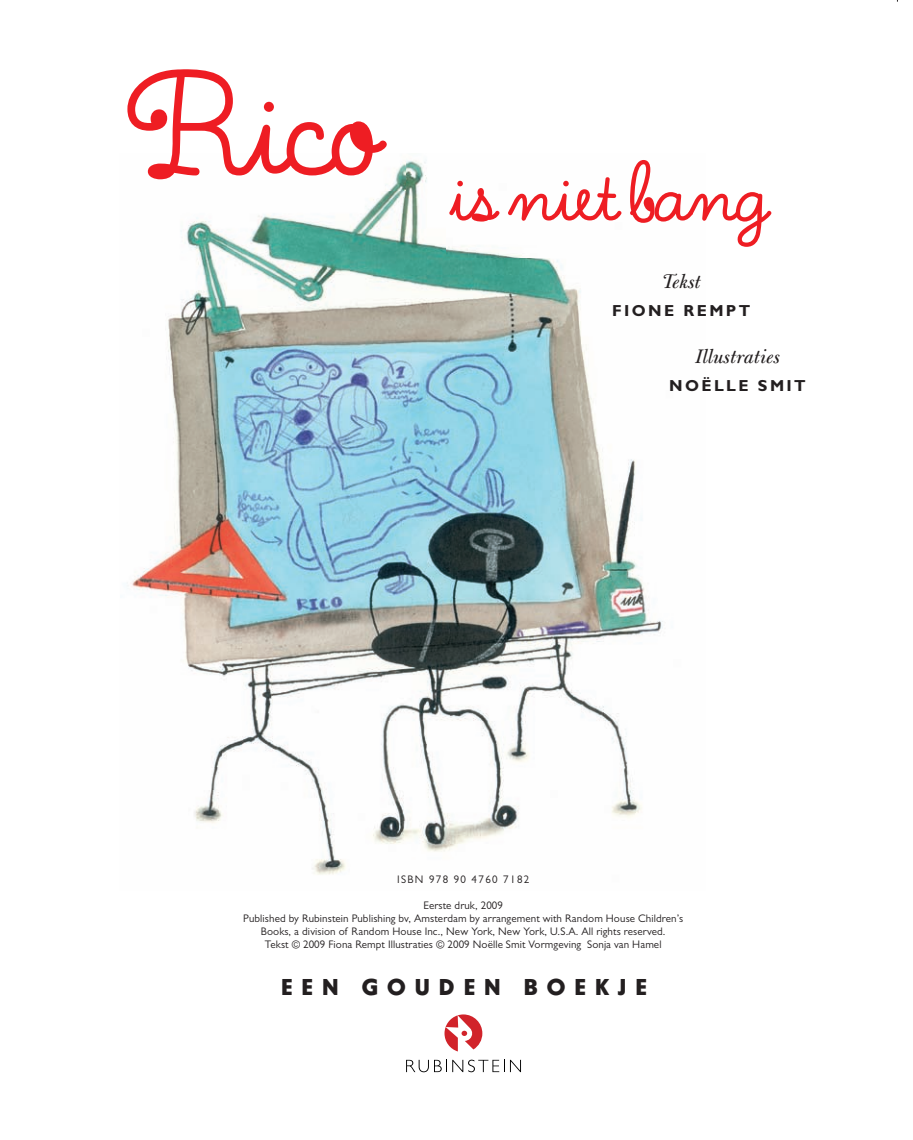
<style>
.page{position:relative;width:913px;height:1140px;background:#fff}
.page>*{position:absolute;margin:0;border:0;box-sizing:border-box;transform-origin:0 0}
.t1{font:85.6px "Golden Script Book Alternate";color:#ee1d23}
.t2{font:800 24px "Granby EF";letter-spacing:.35em;color:#231f20}
.t3{font:italic 21px "Bulmer";color:#231f20}
.t4{font:700 16px "Gill Sans";letter-spacing:.15em;color:#231f20}
.t5{font:11px/13px "Gill Sans MT Pro";letter-spacing:.01em;color:#231f20;text-align:center}
.t6{font:11px "Gill Sans MT Pro";letter-spacing:.125em;color:#231f20}
</style>
<div class="page">
<img style="left:131px;top:160px;width:532px;height:715px">
<svg style="left:444px;top:1014px;width:38px;height:37px"></svg>
<svg style="left:406px;top:1059px;width:115px;height:13px"></svg>
<img style="left:131px;top:160px;width:274px;height:31px">
<img style="left:446px;top:160px;width:217px;height:98px">
<h1 class="t1" style="left:127px;top:142px;width:643px"><sup>Rico</sup> is niet bang</h1>
<h3 class="t3" style="left:662px;top:273px;width:41px">Tekst</h3>
<h3 class="t4" style="left:612px;top:305px;width:140px">FIONE REMPT</h3>
<h3 class="t3" style="left:695px;top:349px;width:86px">Illustraties</h3>
<h3 class="t4" style="left:669px;top:380px;width:138px">NOËLLE SMIT</h3>
<p class="t6" style="left:397px;top:875px;width:134px">ISBN 978 90 4760 7182</p>
<p class="t5" style="left:243px;top:899px;width:441px">Eerste druk, 2009<br>Published by Rubinstein Publishing bv, Amsterdam by arrangement with Random House Children’s Books, a division of Random House Inc., New York, New York, U.S.A. All rights reserved.<br>Tekst © 2009 Fiona Rempt Illustraties © 2009 Noëlle Smit Vormgeving Sonja van Hamel</p>
<h2 class="t2" style="left:281px;top:974px;width:368px">EEN GOUDEN BOEKJE</h2>
</div>
